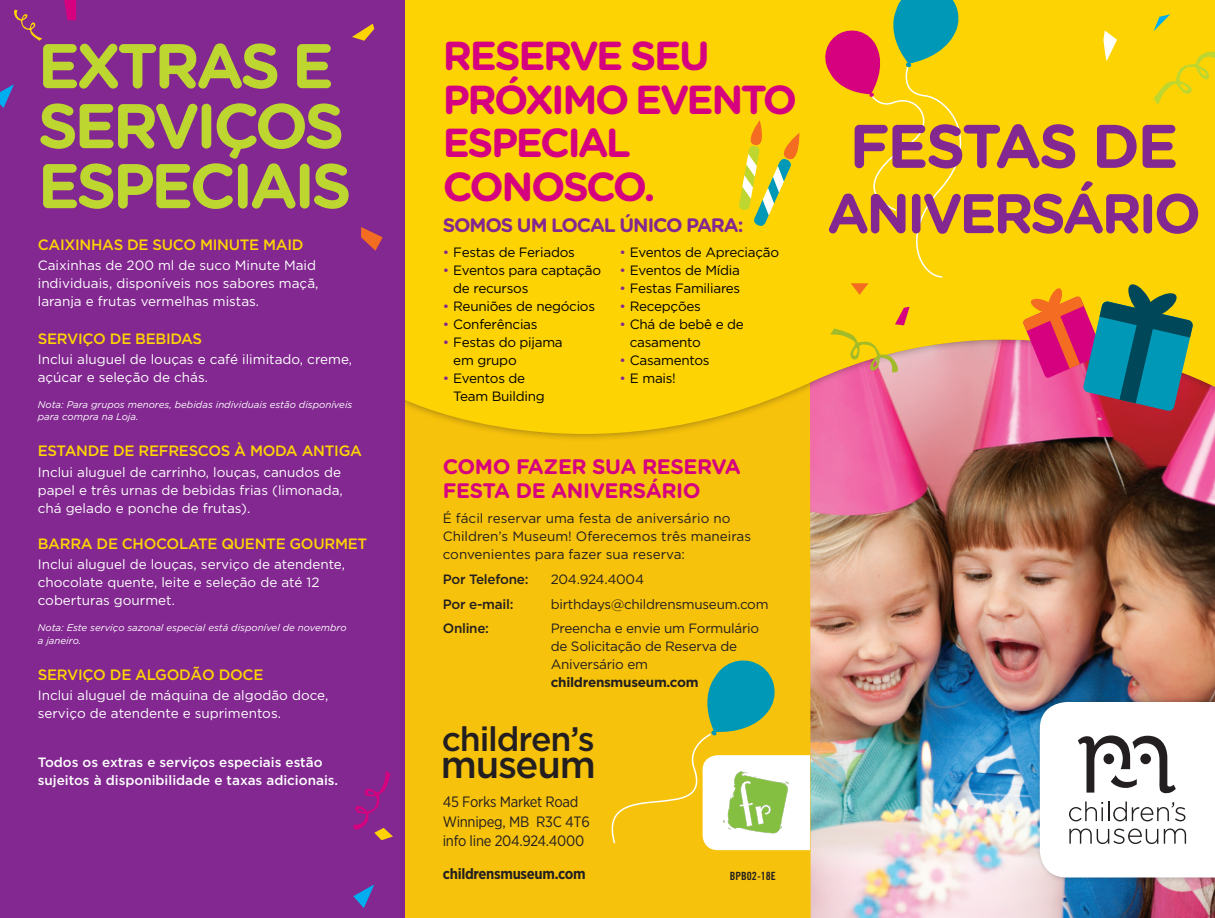
<style>
.page{position:relative;width:1215px;height:918px;background:#fff}
.page>*{position:absolute;margin:0;border:0;box-sizing:border-box;transform-origin:0 0}
.Paragraph_Style_1{font:700 63px/60px "Gotham Rounded";letter-spacing:-.06em;color:#bed630}
.t1{font:700 61.5px "Gotham Rounded";letter-spacing:-.045em;color:#822890}
.t2{font:700 55.65px "Gotham Rounded";letter-spacing:-.06em;color:#822890}
.Main_Headline{font:700 40.5px/43.5px "Gotham Rounded";letter-spacing:-.06em;color:#d6017f}
.CM_logo_type{font:500 38.1px "Gotham";letter-spacing:-.03em;color:#231f20}
.CM_logo_type-2{font:500 33.9px "Gotham";letter-spacing:-.035em;color:#231f20}
.Header_2{font:700 21px "Gotham Rounded";letter-spacing:-.02em;color:#d6017f}
.Subhead{font:700 19.5px "Gotham Rounded";letter-spacing:-.06em;color:#822890}
.Headers{font:500 15px "Gotham";letter-spacing:-.02em;color:#fed304}
.Address_Info{font:15px "Gotham Narrow";letter-spacing:-.02em;color:#231f20}
.Website{font:700 15px "Gotham Narrow";letter-spacing:-.02em;color:#231f20}
.Body{font:13.5px/18px "Gotham";color:#fff}
.t3{font:13.5px/18px "Gotham";letter-spacing:-.02em;color:#000}
.Body-2{font:13.5px/18px "Gotham";letter-spacing:-.02em;color:#231f20}
.Body-3{font:13.5px/18px "Gotham";color:#231f20}
.Additional_Fees{font:500 13.5px/18px "Gotham";color:#fff}
.t4{font:500 13.5px "Gotham";letter-spacing:-.02em;color:#231f20}
.t5{font:11.4px "Trade Gothic LT Std Bd Cn 20";color:#231f20}
.Note{font:italic 9.75px/12.8px "Gotham";color:#fff}
.s1{color:#822890}
.s2{font-weight:700}
</style>
<div class="page">
<div style="left:405px;top:0;width:810px;height:918px;background:#f7c20b"></div>
<img style="left:810px;top:487px;width:405px;height:431px">
<svg style="left:405px;top:0;width:810px;height:487px;fill:#fed304"></svg>
<svg style="left:1023px;top:282px;width:170px;height:129px"></svg>
<div style="left:0;top:0;width:405px;height:918px;background:#822890"></div>
<svg style="left:1154px;top:51px;width:61px;height:54px"></svg>
<svg style="left:14px;top:10px;width:28px;height:31px"></svg>
<div style="left:1036px;top:696px;width:179px;height:188px;background:#231f20;opacity:.3"></div>
<svg style="left:1040px;top:702px;width:175px;height:176px"></svg>
<svg style="left:353px;top:771px;width:40px;height:69px"></svg>
<svg style="left:1154px;top:14px;width:16px;height:17px"></svg>
<svg style="left:1103px;top:31px;width:14px;height:30px"></svg>
<svg style="left:830px;top:307px;width:80px;height:66px"></svg>
<svg style="left:821px;top:0;width:161px;height:295px"></svg>
<svg style="left:738px;top:120px;width:62px;height:107px"></svg>
<svg style="left:64px;top:0;width:12px;height:20px"></svg>
<svg style="left:0;top:84px;width:14px;height:24px"></svg>
<svg style="left:353px;top:884px;width:21px;height:24px"></svg>
<svg style="left:361px;top:227px;width:22px;height:24px"></svg>
<svg style="left:352px;top:24px;width:22px;height:17px"></svg>
<svg style="left:611px;top:660px;width:199px;height:190px"></svg>
<img style="left:723px;top:772px;width:66px;height:62px">
<p class="Paragraph_Style_1" style="left:38px;top:33px;width:315px">EXTRAS E<br>SERVIÇOS<br>ESPECIAIS</p>
<p class="Headers" style="left:38px;top:236px;width:267px">CAIXINHAS DE SUCO MINUTE MAID</p>
<p class="Body" style="left:38px;top:256px;width:282px">Caixinhas de 200 ml de suco Minute Maid individuais, disponíveis nos sabores maçã, laranja e frutas vermelhas mistas.</p>
<p class="Headers" style="left:38px;top:330px;width:166px">SERVIÇO DE BEBIDAS</p>
<p class="Body" style="left:38px;top:350px;width:316px">Inclui aluguel de louças e café ilimitado, creme, açúcar e seleção de chás.</p>
<p class="Note" style="left:38px;top:398px;width:316px">Nota: Para grupos menores, bebidas individuais estão disponíveis para compra na Loja.</p>
<p class="Headers" style="left:38px;top:443px;width:326px">ESTANDE DE REFRESCOS À MODA ANTIGA</p>
<p class="Body" style="left:38px;top:463px;width:307px">Inclui aluguel de carrinho, louças, canudos de papel e três urnas de bebidas frias (limonada, chá gelado e ponche de frutas).</p>
<p class="Headers" style="left:38px;top:535px;width:331px">BARRA DE CHOCOLATE QUENTE GOURMET</p>
<p class="Body" style="left:38px;top:555px;width:309px">Inclui aluguel de louças, serviço de atendente, chocolate quente, leite e seleção de até 12 coberturas gourmet.</p>
<p class="Note" style="left:38px;top:621px;width:310px">Nota: Este serviço sazonal especial está disponível de novembro a janeiro.</p>
<p class="Headers" style="left:38px;top:666px;width:227px">SERVIÇO DE ALGODÃO DOCE</p>
<p class="Body" style="left:38px;top:686px;width:292px">Inclui aluguel de máquina de algodão doce, serviço de atendente e suprimentos.</p>
<p class="Additional_Fees" style="left:38px;top:753px;width:302px">Todos os extras e serviços especiais estão sujeitos à disponibilidade e taxas adicionais.</p>
<p class="Main_Headline" style="left:443px;top:32px;width:356px">RESERVE SEU<br>PRÓXIMO EVENTO<br>ESPECIAL<br>CONOSCO.</p>
<p class="Subhead" style="left:443px;top:211px;width:302px">SOMOS UM LOCAL ÚNICO PARA:</p>
<p class="t3" style="left:443px;top:243px;width:134px"><span class="s1">•</span> Festas de Feriados</p>
<p class="t3" style="left:453px;top:261px;width:149px;text-indent:-11px"><span class="s1">•</span> Eventos para captação de recursos</p>
<p class="t3" style="left:443px;top:297px;width:154px"><span class="s1">•</span> Reuniões de negócios</p>
<p class="t3" style="left:443px;top:315px;width:96px"><span class="s1">•</span> Conferências</p>
<p class="t3" style="left:453px;top:333px;width:111px;text-indent:-11px"><span class="s1">•</span> Festas do pijama em grupo</p>
<p class="t3" style="left:453px;top:369px;width:93px;text-indent:-11px"><span class="s1">•</span> Eventos de<br>Team Building</p>
<p class="t3" style="left:619px;top:243px;width:161px"><span class="s1">•</span> Eventos de Apreciação</p>
<p class="t3" style="left:619px;top:261px;width:122px"><span class="s1">•</span> Eventos de Mídia</p>
<p class="t3" style="left:619px;top:279px;width:122px"><span class="s1">•</span> Festas Familiares</p>
<p class="t3" style="left:619px;top:297px;width:83px"><span class="s1">•</span> Recepções</p>
<p class="t3" style="left:630px;top:315px;width:116px;text-indent:-11px"><span class="s1">•</span> Chá de bebê e de casamento</p>
<p class="t3" style="left:619px;top:351px;width:92px"><span class="s1">•</span> Casamentos</p>
<p class="t3" style="left:619px;top:369px;width:58px"><span class="s1">•</span> E mais!</p>
<p class="Header_2" style="left:443px;top:451px;width:300px">COMO FAZER SUA RESERVA</p>
<p class="Header_2" style="left:443px;top:475px;width:259px">FESTA DE ANIVERSÁRIO</p>
<p class="Body-3" style="left:443px;top:509px;width:310px">É fácil reservar uma festa de aniversário no<br>Children’s Museum! Oferecemos três maneiras convenientes para fazer sua reserva:</p>
<p class="t4" style="left:443px;top:571px;width:87px">Por Telefone:</p>
<p class="Body-2" style="left:551px;top:570px;width:95px">204.924.4004</p>
<p class="t4" style="left:443px;top:596px;width:72px">Por e-mail:</p>
<p class="Body-2" style="left:551px;top:595px;width:219px">birthdays@childrensmuseum.com</p>
<p class="t4" style="left:443px;top:621px;width:48px">Online:</p>
<p class="Body-2" style="left:551px;top:619px;width:210px">Preencha e envie um Formulário de Solicitação de Reserva de<br>Aniversário em <span class="s2">childrensmuseum.com</span></p>
<p class="CM_logo_type-2" style="left:442px;top:719px;width:154px">children’s</p>
<p class="CM_logo_type" style="left:441px;top:743px;width:157px">museum</p>
<p class="Address_Info" style="left:443px;top:793px;width:137px">45 Forks Market Road</p>
<p class="Address_Info" style="left:443px;top:812px;width:149px">Winnipeg, MB R3C 4T6</p>
<p class="Address_Info" style="left:443px;top:832px;width:143px">info line 204.924.4000</p>
<p class="Website" style="left:443px;top:864px;width:145px">childrensmuseum.com</p>
<p class="t5" style="left:730px;top:869px;width:47px">BPB02-18E</p>
<p class="t1" style="left:849px;top:101px;width:331px">FESTAS DE</p>
<p class="t2" style="left:827px;top:173px;width:376px">ANIVERSÁRIO</p>
</div>
